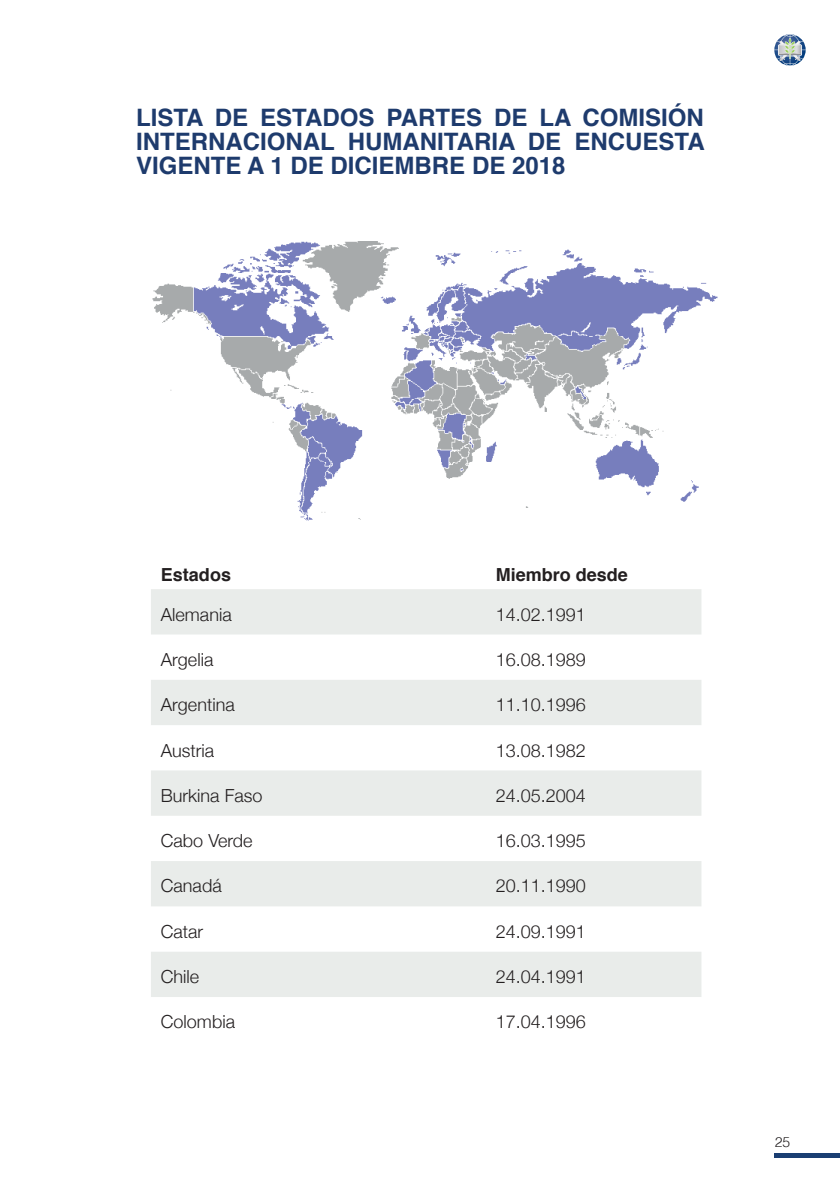
<style>
.page{position:relative;width:840px;height:1191px;background:#fff}
.page>*{position:absolute;margin:0;border:0;box-sizing:border-box;transform-origin:0 0}
.t1{font:700 24px/24px "Helvetica";color:#1e3b6d;text-align:justify}
.t2{font:300 18px "Helvetica Neue";color:#231f20}
.t3{font:700 18px "Helvetica";color:#231f20}
.t4{font:300 14px "Helvetica";color:#231f20}
</style>
<div class="page">
<div style="left:774px;top:1152px;width:65px;height:5px;background:#1a3e72"></div>
<svg style="left:774px;top:34px;width:31px;height:32px"></svg>
<img style="left:152px;top:241px;width:566px;height:280px">
<svg style="left:151px;top:589px;width:550px;height:408px;fill:#e9ecea"></svg>
<h1 class="t1" style="left:136px;top:106px;width:570px">LISTA DE ESTADOS PARTES DE LA COMISIÓN INTERNACIONAL HUMANITARIA DE ENCUESTA VIGENTE A 1 DE DICIEMBRE DE 2018</h1>
<p class="t3" style="left:161px;top:560px;width:72px">Estados</p>
<p class="t3" style="left:495px;top:560px;width:134px">Miembro desde</p>
<p class="t2" style="left:161px;top:599px;width:72px">Alemania</p>
<p class="t2" style="left:495px;top:599px;width:92px">14.02.1991</p>
<p class="t2" style="left:161px;top:645px;width:54px">Argelia</p>
<p class="t2" style="left:495px;top:645px;width:92px">16.08.1989</p>
<p class="t2" style="left:161px;top:690px;width:75px">Argentina</p>
<p class="t2" style="left:495px;top:690px;width:92px">11.10.1996</p>
<p class="t2" style="left:161px;top:735px;width:55px">Austria</p>
<p class="t2" style="left:495px;top:735px;width:92px">13.08.1982</p>
<p class="t2" style="left:161px;top:781px;width:103px">Burkina Faso</p>
<p class="t2" style="left:495px;top:781px;width:92px">24.05.2004</p>
<p class="t2" style="left:161px;top:826px;width:93px">Cabo Verde</p>
<p class="t2" style="left:495px;top:826px;width:92px">16.03.1995</p>
<p class="t2" style="left:161px;top:871px;width:62px">Canadá</p>
<p class="t2" style="left:495px;top:871px;width:92px">20.11.1990</p>
<p class="t2" style="left:161px;top:917px;width:44px">Catar</p>
<p class="t2" style="left:495px;top:917px;width:92px">24.09.1991</p>
<p class="t2" style="left:161px;top:962px;width:40px">Chile</p>
<p class="t2" style="left:495px;top:962px;width:92px">24.04.1991</p>
<p class="t2" style="left:161px;top:1007px;width:76px">Colombia</p>
<p class="t2" style="left:495px;top:1007px;width:92px">17.04.1996</p>
<p class="t4" style="left:774px;top:1130px;width:17px">25</p>
</div>
